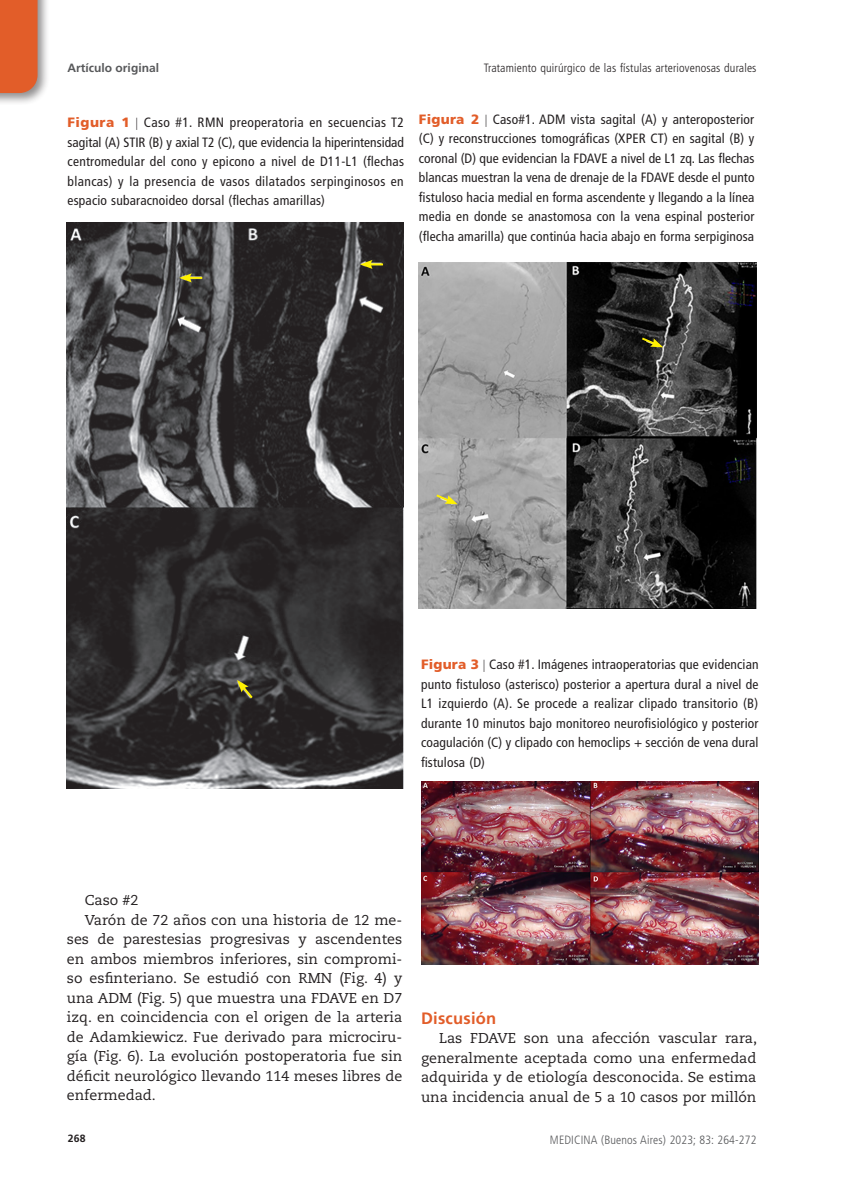
<style>
.page{position:relative;width:851px;height:1191px;background:#fff}
.page>*{position:absolute;margin:0;border:0;box-sizing:border-box;transform-origin:0 0}
.subtit-texto{font:700 16.5px "Frutiger LT Std";letter-spacing:.015em;color:#e25d29}
.texto1{font:14.25px/19.5px "Caecilia LT Std";color:#231f20;text-align:justify}
.epigrafe{font:condensed 13.5px/19.5px "Frutiger LT Std";letter-spacing:.01em;color:#231f20;text-align:justify}
.t1{font:300 condensed 12px "Frutiger LT Std";letter-spacing:.01em;color:#231f20}
.t2{font:300 condensed 12px "Frutiger LT Std";letter-spacing:.01em;color:#57585a}
.t3{font:700 12px "Frutiger LT Std";color:#57585a}
.t4{font:700 10.5px "Frutiger LT Std";color:#231f20}
.s1{font-weight:900;font-stretch:normal;color:#e25d29}
</style>
<div class="page">
<div style="left:0;top:0;width:50px;height:105px;background:#231f20;opacity:.5"></div>
<div style="left:0;top:0;width:38px;height:93px;background:#e25d29"></div>
<img style="left:67px;top:222px;width:337px;height:566px">
<svg style="left:179px;top:273px;width:23px;height:9px"></svg>
<svg style="left:360px;top:260px;width:23px;height:9px"></svg>
<svg style="left:237px;top:680px;width:18px;height:20px"></svg>
<img style="left:419px;top:262px;width:337px;height:347px">
<svg style="left:639px;top:336px;width:24px;height:11px"></svg>
<svg style="left:434px;top:493px;width:23px;height:11px"></svg>
<img style="left:421px;top:781px;width:337px;height:183px">
<p class="t3" style="left:68px;top:61px;width:93px">Artículo original</p>
<p class="t1" style="left:483px;top:61px;width:274px">Tratamiento quirúrgico de las fístulas arteriovenosas durales</p>
<p class="epigrafe" style="left:68px;top:113px;width:338px"><span class="s1">Figura 1</span> Caso #1. RMN preoperatoria en secuencias T2 sagital (A) STIR (B) y axial T2 (C), que evidencia la hiperintensidad centromedular del cono y epicono a nivel de D11-L1 (flechas blancas) y la presencia de vasos dilatados serpinginosos en espacio subaracnoideo dorsal (flechas amarillas)</p>
<p class="epigrafe" style="left:419px;top:109px;width:337px"><span class="s1">Figura 2</span> Caso#1. ADM vista sagital (A) y anteroposterior (C) y reconstrucciones tomográficas (XPER CT) en sagital (B) y coronal (D) que evidencian la FDAVE a nivel de L1 zq. Las flechas blancas muestran la vena de drenaje de la FDAVE desde el punto fistuloso hacia medial en forma ascendente y llegando a la línea media en donde se anastomosa con la vena espinal posterior (flecha amarilla) que continúa hacia abajo en forma serpiginosa</p>
<p class="epigrafe" style="left:421px;top:655px;width:339px"><span class="s1">Figura 3</span> Caso #1. Imágenes intraoperatorias que evidencian punto fistuloso (asterisco) posterior a apertura dural a nivel de L1 izquierdo (A). Se procede a realizar clipado transitorio (B) durante 10 minutos bajo monitoreo neurofisiológico y posterior coagulación (C) y clipado con hemoclips + sección de vena dural fistulosa (D)</p>
<p class="texto1" style="left:85px;top:891px;width:55px">Caso #2</p>
<p class="texto1" style="left:67px;top:910px;width:337px;text-indent:18px">Varón de 72 años con una historia de 12 me&shy;ses de parestesias progresivas y ascendentes en ambos miembros inferiores, sin compromi&shy;so esfinteriano. Se estudió con RMN (Fig. 4) y una ADM (Fig. 5) que muestra una FDAVE en D7 izq. en coincidencia con el origen de la arteria de Adamkiewicz. Fue derivado para microciru&shy;gía (Fig. 6). La evolución postoperatoria fue sin déficit neurológico llevando 114 meses libres de enfermedad.</p>
<p class="subtit-texto" style="left:421px;top:1008px;width:77px">Discusión</p>
<p class="texto1" style="left:421px;top:1028px;width:337px;text-indent:18px">Las FDAVE son una afección vascular rara, generalmente aceptada como una enfermedad adquirida y de etiología desconocida. Se estima una incidencia anual de 5 a 10 casos por millón</p>
<p class="t4" style="left:68px;top:1132px;width:19px">268</p>
<p class="t2" style="left:550px;top:1132px;width:208px">MEDICINA (Buenos Aires) 2023; 83: 264-272</p>
</div>
